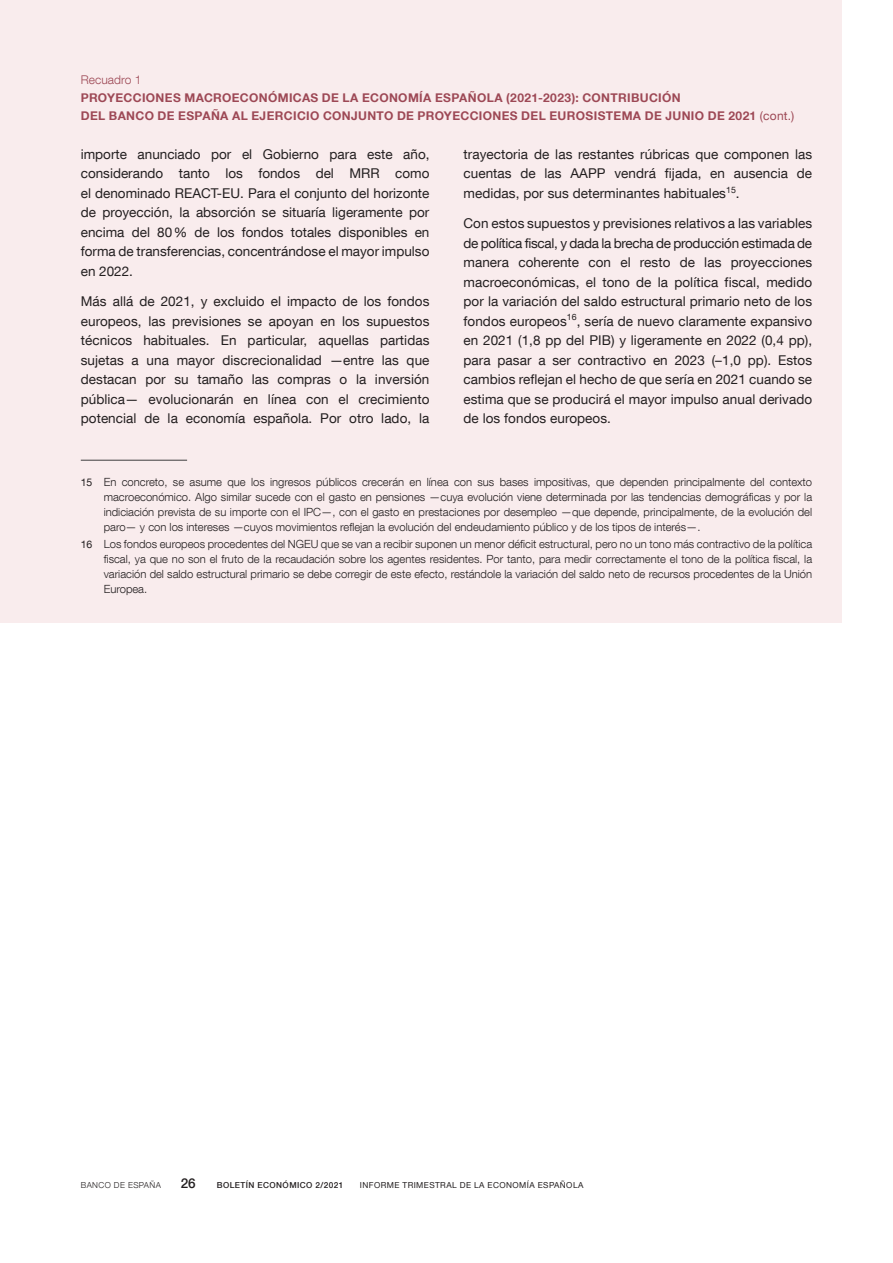
<style>
.page{position:relative;width:893px;height:1263px;background:#fff}
.page>*{position:absolute;margin:0;border:0;box-sizing:border-box;transform-origin:0 0}
.Texto_recuadro{font:13.5px/19.5px "Bd E Neue Helvetica";letter-spacing:.005em;color:#231f20;text-align:justify}
.t1{font:500 13.5px "Bd E Neue Helvetica";color:#231f20}
.t2{font:700 12px/18px "Bd E Neue Helvetica";letter-spacing:.03em;color:#9d4855}
.t3{font:300 12px "Bd E Neue Helvetica";letter-spacing:.005em;color:#9d4855}
.Citas_recuadro{font:300 11.25px/15px "Bd E Neue Helvetica";color:#231f20;text-align:justify}
.t4{font:8.25px "Bd E Neue Helvetica";letter-spacing:.05em;color:#231f20}
.t5{font:500 8.25px "Bd E Neue Helvetica";letter-spacing:.05em;color:#231f20}
.t6{font:300 8.25px "Bd E Neue Helvetica";letter-spacing:.05em;color:#231f20}
.s1{font-weight:400}
.s2{font-weight:400;font-size:10.5px}
</style>
<div class="page">
<div style="left:0;top:0;width:842px;height:623px;background:#f9eced"></div>
<hr style="left:81px;top:460px;width:106px;height:1px;background:#3e3e3f">
<p class="t3" style="left:81px;top:72px;width:62px">Recuadro 1</p>
<p class="t2" style="left:81px;top:88px;width:715px">PROYECCIONES MACROECONÓMICAS DE LA ECONOMÍA ESPAÑOLA (2021-2023): CONTRIBUCIÓN<br>DEL BANCO DE ESPAÑA AL EJERCICIO CONJUNTO DE PROYECCIONES DEL EUROSISTEMA DE JUNIO DE 2021 <span class="s1">(cont.)</span></p>
<p class="Texto_recuadro" style="left:81px;top:144px;width:350px">importe anunciado por el Gobierno para este año, considerando tanto los fondos del MRR como el denominado REACT‑EU. Para el conjunto del horizonte de proyección, la absorción se situaría ligeramente por encima del 80% de los fondos totales disponibles en forma de transferencias, concentrándose el mayor impulso en 2022.</p>
<p class="Texto_recuadro" style="left:81px;top:291px;width:350px">Más allá de 2021, y excluido el impacto de los fondos europeos, las previsiones se apoyan en los supuestos técnicos habituales. En particular, aquellas partidas sujetas a una mayor discrecionalidad —entre las que destacan por su tamaño las compras o la inversión pública— evolucionarán en línea con el crecimiento potencial de la economía española. Por otro lado, la</p>
<p class="Texto_recuadro" style="left:463px;top:144px;width:350px">trayectoria de las restantes rúbricas que componen las cuentas de las AAPP vendrá fijada, en ausencia de medidas, por sus determinantes habituales<sup>15</sup>.</p>
<p class="Texto_recuadro" style="left:463px;top:213px;width:350px">Con estos supuestos y previsiones relativos a las variables de política fiscal, y dada la brecha de producción estimada de manera coherente con el resto de las proyecciones macroeconómicas, el tono de la política fiscal, medido por la variación del saldo estructural primario neto de los fondos europeos<sup>16</sup>, sería de nuevo claramente expansivo en 2021 (1,8 pp del PIB) y ligeramente en 2022 (0,4 pp), para pasar a ser contractivo en 2023 (–1,0 pp). Estos cambios reflejan el hecho de que sería en 2021 cuando se estima que se producirá el mayor impulso anual derivado de los fondos europeos.</p>
<p class="Citas_recuadro" style="left:104px;top:474px;width:710px;text-indent:-23px"><span class="s2">15</span> En concreto, se asume que los ingresos públicos crecerán en línea con sus bases impositivas, que dependen principalmente del contexto macroeconómico. Algo similar sucede con el gasto en pensiones —cuya evolución viene determinada por las tendencias demográficas y por la indiciación prevista de su importe con el IPC—, con el gasto en prestaciones por desempleo —que depende, principalmente, de la evolución del paro— y con los intereses —cuyos movimientos reflejan la evolución del endeudamiento público y de los tipos de interés—.</p>
<p class="Citas_recuadro" style="left:104px;top:536px;width:710px;text-indent:-23px"><span class="s2">16</span> Los fondos europeos procedentes del NGEU que se van a recibir suponen un menor déficit estructural, pero no un tono más contractivo de la política fiscal, ya que no son el fruto de la recaudación sobre los agentes residentes. Por tanto, para medir correctamente el tono de la política fiscal, la variación del saldo estructural primario se debe corregir de este efecto, restándole la variación del saldo neto de recursos procedentes de la Unión Europea.</p>
<p class="t6" style="left:81px;top:1180px;width:82px">BANCO DE ESPAÑA</p>
<p class="t1" style="left:181px;top:1175px;width:16px">26</p>
<p class="t5" style="left:217px;top:1180px;width:128px">BOLETÍN ECONÓMICO 2/2021</p>
<p class="t4" style="left:360px;top:1180px;width:225px">INFORME TRIMESTRAL DE LA ECONOMÍA ESPAÑOLA</p>
</div>
